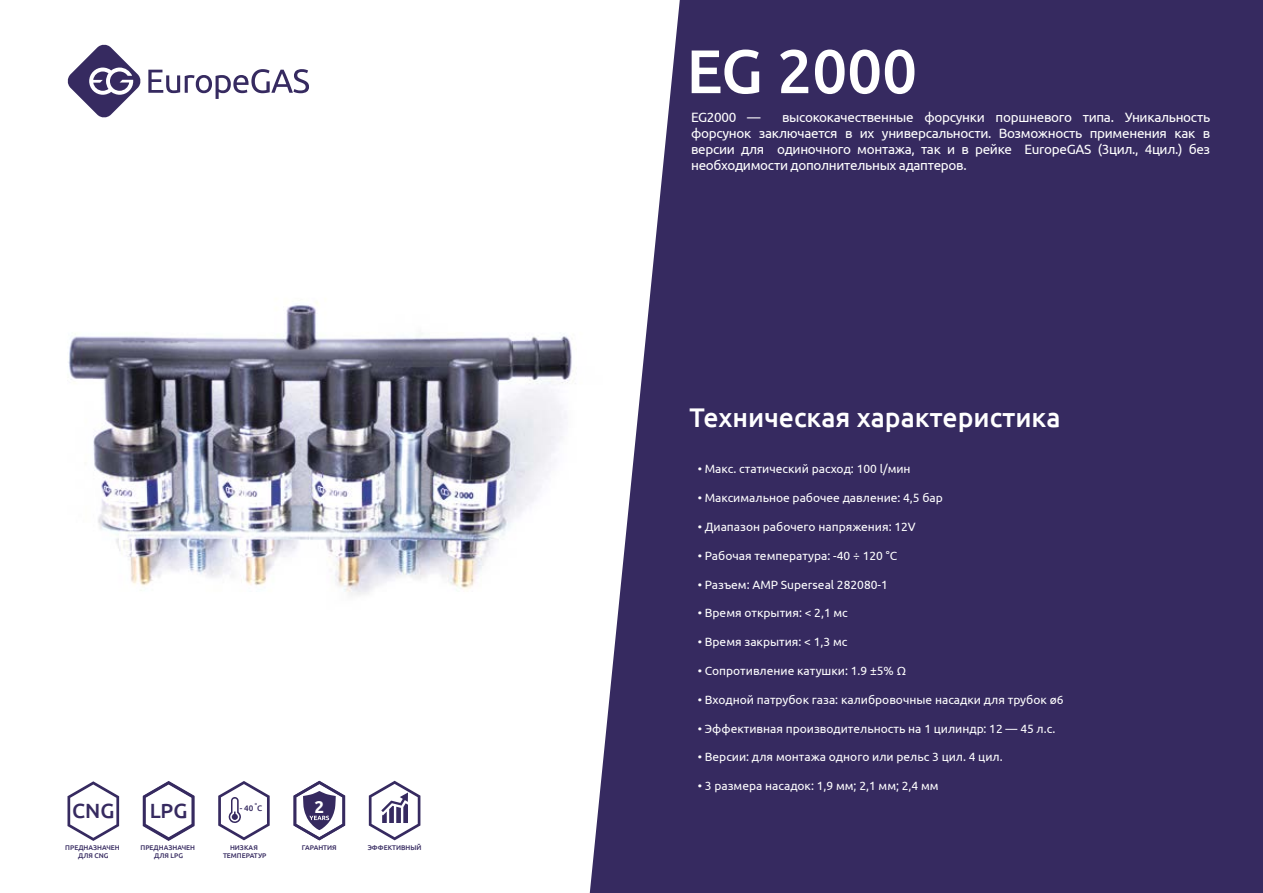
<style>
.page{position:relative;width:1263px;height:893px;background:#fff}
.page>*{position:absolute;margin:0;border:0;box-sizing:border-box;transform-origin:0 0}
.t1{font:500 61.5px "Ubuntu";color:#fff}
.t2{font:500 27px "Ubuntu";color:#fff}
.t3{font:500 20.55px "Ubuntu";color:#362a60}
.t4{font:700 16.95px "Ubuntu";color:#fff}
.t5{font:13.5px/16.2px "Ubuntu";letter-spacing:-.025em;color:#fff;text-align:justify}
.t6{font:12px "Ubuntu";color:#fff}
.t7{font:500 8.1px "Ubuntu";color:#362a60}
.t8{font:500 6.75px/8.1px "Ubuntu";color:#362a60;text-align:center}
.t9{font:500 3.9px "Ubuntu";color:#362a60}
</style>
<div class="page">
<div style="left:590px;top:0;width:673px;height:893px;background:#362a60"></div>
<svg style="left:148px;top:69px;width:161px;height:30px"></svg>
<svg style="left:67px;top:44px;width:74px;height:74px"></svg>
<svg style="left:294px;top:781px;width:51px;height:59px"></svg>
<svg style="left:143px;top:781px;width:51px;height:60px"></svg>
<svg style="left:68px;top:781px;width:51px;height:60px"></svg>
<svg style="left:218px;top:781px;width:52px;height:59px"></svg>
<img style="left:68px;top:260px;width:535px;height:472px">
<svg style="left:369px;top:781px;width:51px;height:59px"></svg>
<h3 class="t3" style="left:150px;top:797px;width:39px">LPG</h3>
<h3 class="t4" style="left:315px;top:796px;width:11px">2</h3>
<h3 class="t3" style="left:72px;top:797px;width:44px">CNG</h3>
<p class="t7" style="left:240px;top:802px;width:24px">- 40 C</p>
<p class="t9" style="left:255px;top:801px;width:4px">o</p>
<p class="t8" style="left:65px;top:843px;width:56px">ПРЕДНАЗНАЧЕН<br>ДЛЯ CNG</p>
<p class="t8" style="left:141px;top:843px;width:56px">ПРЕДНАЗНАЧЕН</p>
<p class="t8" style="left:302px;top:843px;width:36px">ГАРАНТИЯ</p>
<p class="t8" style="left:368px;top:843px;width:55px">ЭФФЕКТИВНЫЙ</p>
<p class="t8" style="left:154px;top:852px;width:30px">ДЛЯ LPG</p>
<p class="t8" style="left:223px;top:843px;width:45px">НИЗКАЯ<br>ТЕМПЕРАТУР</p>
<h1 class="t1" style="left:686px;top:32px;width:232px">EG 2000</h1>
<p class="t5" style="left:691px;top:108px;width:71px">EG2000 —</p>
<p class="t5" style="left:691px;top:108px;width:521px;text-indent:91px">высококачественные форсунки поршневого типа. Уникальность форсунок заключается в их универсальности. Возможность применения как в версии для одиночного монтажа, так и в рейке EuropeGAS (3цил., 4цил.) без необходимости дополнительных адаптеров.</p>
<h2 class="t2" style="left:689px;top:400px;width:373px">Техническая характеристика</h2>
<p class="t6" style="left:698px;top:462px;width:214px">• Макс. статический расход: 100 l/мин</p>
<p class="t6" style="left:698px;top:491px;width:247px">• Максимальное рабочее давление: 4,5 бар</p>
<p class="t6" style="left:698px;top:519px;width:220px">• Диапазон рабочего напряжения: 12V</p>
<p class="t6" style="left:698px;top:548px;width:201px">• Рабочая температура: -40 ÷ 120 °C</p>
<p class="t6" style="left:698px;top:577px;width:192px">• Разъем: AMP Superseal 282080-1</p>
<p class="t6" style="left:698px;top:606px;width:152px">• Время открытия: &lt; 2,1 мс</p>
<p class="t6" style="left:698px;top:635px;width:151px">• Время закрытия: &lt; 1,3 мс</p>
<p class="t6" style="left:698px;top:663px;width:210px">• Сопротивление катушки: 1.9 ±5% Ω</p>
<p class="t6" style="left:698px;top:692px;width:367px">• Входной патрубок газа: калибровочные насадки для трубок ø6</p>
<p class="t6" style="left:698px;top:721px;width:359px">• Эффективная производительность на 1 цилиндр: 12 — 45 л.с.</p>
<p class="t6" style="left:698px;top:750px;width:306px">• Bерсии: для монтажа одного или рельс 3 цил. 4 цил.</p>
<p class="t6" style="left:698px;top:779px;width:242px">• 3 размера насадок: 1,9 мм; 2,1 мм; 2,4 мм</p>
</div>
